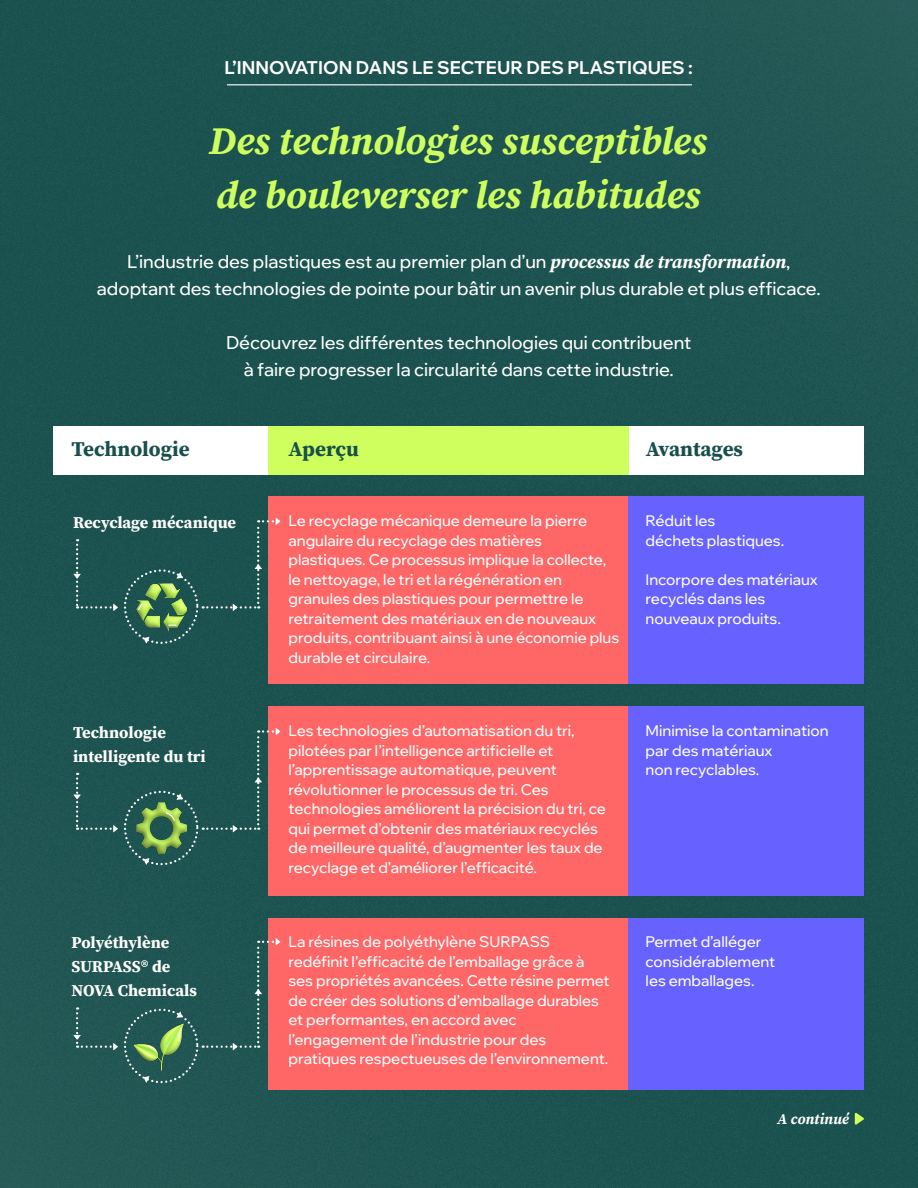
<style>
.page{position:relative;width:918px;height:1188px;background:#1d5350}
.page>*{position:absolute;margin:0;border:0;box-sizing:border-box;transform-origin:0 0}
.t1{font:italic 700 39px/54px "Source Serif Pro";letter-spacing:-.005em;color:#ceff5e}
.t2{font:700 21px "Source Serif Pro";color:#174f4c}
.t3{font:500 18px/27px "Wix Madefor Display";color:#fff;text-align:center}
.t4{font:700 18px "Wix Madefor Display";color:#fff}
.t5{font:700 16.5px/24px "Source Serif Pro";color:#fff}
.t6{font:500 15px/19.5px "Wix Madefor Display";color:#fff}
.t7{font:italic 700 15px "Source Serif Pro";color:#fff}
.s1{font-family:"Source Serif Pro";font-weight:700;font-style:italic;font-size:18.75px}
</style>
<div class="page">
<div style="left:268px;top:918px;width:361px;height:171px;background:#f66"></div>
<div style="left:629px;top:918px;width:235px;height:171px;background:#6661ff"></div>
<div style="left:268px;top:496px;width:361px;height:187px;background:#f66"></div>
<div style="left:629px;top:496px;width:235px;height:187px;background:#6661ff"></div>
<div style="left:268px;top:706px;width:361px;height:190px;background:#f66"></div>
<div style="left:629px;top:706px;width:235px;height:190px;background:#6661ff"></div>
<div style="left:124px;top:569px;width:74px;height:75px;border:2px dashed #fff;border-radius:50%"></div>
<svg style="left:74px;top:539px;width:44px;height:72px"></svg>
<svg style="left:144px;top:637px;width:5px;height:6px"></svg>
<svg style="left:203px;top:518px;width:77px;height:93px"></svg>
<div style="left:124px;top:791px;width:74px;height:74px;border:2px dashed #fff;border-radius:50%"></div>
<svg style="left:74px;top:773px;width:44px;height:59px"></svg>
<svg style="left:177px;top:794px;width:5px;height:6px"></svg>
<svg style="left:144px;top:858px;width:5px;height:7px"></svg>
<svg style="left:203px;top:728px;width:77px;height:104px"></svg>
<div style="left:124px;top:1009px;width:74px;height:74px;border:2px dashed #fff;border-radius:50%"></div>
<svg style="left:74px;top:1007px;width:44px;height:43px"></svg>
<svg style="left:177px;top:1012px;width:5px;height:6px"></svg>
<svg style="left:144px;top:1076px;width:5px;height:7px"></svg>
<svg style="left:203px;top:938px;width:77px;height:112px"></svg>
<img style="left:136px;top:583px;width:50px;height:49px">
<svg style="left:169px;top:572px;width:13px;height:21px"></svg>
<svg style="left:137px;top:602px;width:7px;height:9px"></svg>
<img style="left:136px;top:803px;width:50px;height:50px">
<svg style="left:165px;top:812px;width:11px;height:10px"></svg>
<img style="left:134px;top:1024px;width:49px;height:46px">
<svg style="left:147px;top:1045px;width:10px;height:8px"></svg>
<svg style="left:178px;top:1028px;width:4px;height:14px"></svg>
<hr style="left:227px;top:84px;width:465px;height:1px;background:#fff">
<svg style="left:855px;top:1113px;width:9px;height:12px"></svg>
<div style="left:53px;top:426px;width:216px;height:49px;background:#fff"></div>
<div style="left:628px;top:426px;width:236px;height:49px;background:#fff"></div>
<div style="left:268px;top:426px;width:361px;height:49px;background:#ceff5e"></div>
<p class="t4" style="left:225px;top:54px;width:470px">L’INNOVATION DANS LE SECTEUR DES PLASTIQUES :</p>
<h1 class="t1" style="left:209px;top:113px;width:499px">Des technologies susceptibles de bouleverser les habitudes</h1>
<p class="t3" style="left:97px;top:247px;width:725px">L’industrie des plastiques est au premier plan d’un <span class="s1">processus de transformation</span>, adoptant des technologies de pointe pour bâtir un avenir plus durable et plus efficace.</p>
<p class="t3" style="left:226px;top:328px;width:467px">Découvrez les différentes technologies qui contribuent à faire progresser la circularité dans cette industrie.</p>
<h2 class="t2" style="left:72px;top:435px;width:120px">Technologie</h2>
<h2 class="t2" style="left:289px;top:435px;width:72px">Aperçu</h2>
<h2 class="t2" style="left:646px;top:435px;width:99px">Avantages</h2>
<p class="t5" style="left:73px;top:510px;width:165px">Recyclage mécanique</p>
<p class="t6" style="left:289px;top:510px;width:332px">Le recyclage mécanique demeure la pierre angulaire du recyclage des matières plastiques. Ce processus implique la collecte, le nettoyage, le tri et la régénération en granules des plastiques pour permettre le retraitement des matériaux en de nouveaux produits, contribuant ainsi à une économie plus durable et circulaire.</p>
<p class="t6" style="left:646px;top:510px;width:140px">Réduit les<br>déchets plastiques.</p>
<p class="t6" style="left:646px;top:569px;width:174px">Incorpore des matériaux recyclés dans les nouveaux produits.</p>
<p class="t5" style="left:73px;top:720px;width:134px">Technologie intelligente du tri</p>
<p class="t5" style="left:72px;top:931px;width:127px">Polyéthylène<br>SURPASS® de<br>NOVA Chemicals</p>
<p class="t6" style="left:289px;top:720px;width:319px">Les technologies d’automatisation du tri, pilotées par l’intelligence artificielle et l’apprentissage automatique, peuvent révolutionner le processus de tri. Ces technologies améliorent la précision du tri, ce qui permet d’obtenir des matériaux recyclés de meilleure qualité, d’augmenter les taux de recyclage et d’améliorer l’efficacité.</p>
<p class="t6" style="left:646px;top:720px;width:185px">Minimise la contamination par des matériaux<br>non recyclables.</p>
<p class="t6" style="left:289px;top:931px;width:323px">La résines de polyéthylène SURPASS redéfinit l’efficacité de l’emballage grâce à ses propriétés avancées. Cette résine permet de créer des solutions d’emballage durables et performantes, en accord avec l’engagement de l’industrie pour des pratiques respectueuses de l’environnement.</p>
<p class="t6" style="left:646px;top:931px;width:131px">Permet d’alléger considérablement les emballages.</p>
<p class="t7" style="left:777px;top:1109px;width:73px">A continué</p>
</div>
